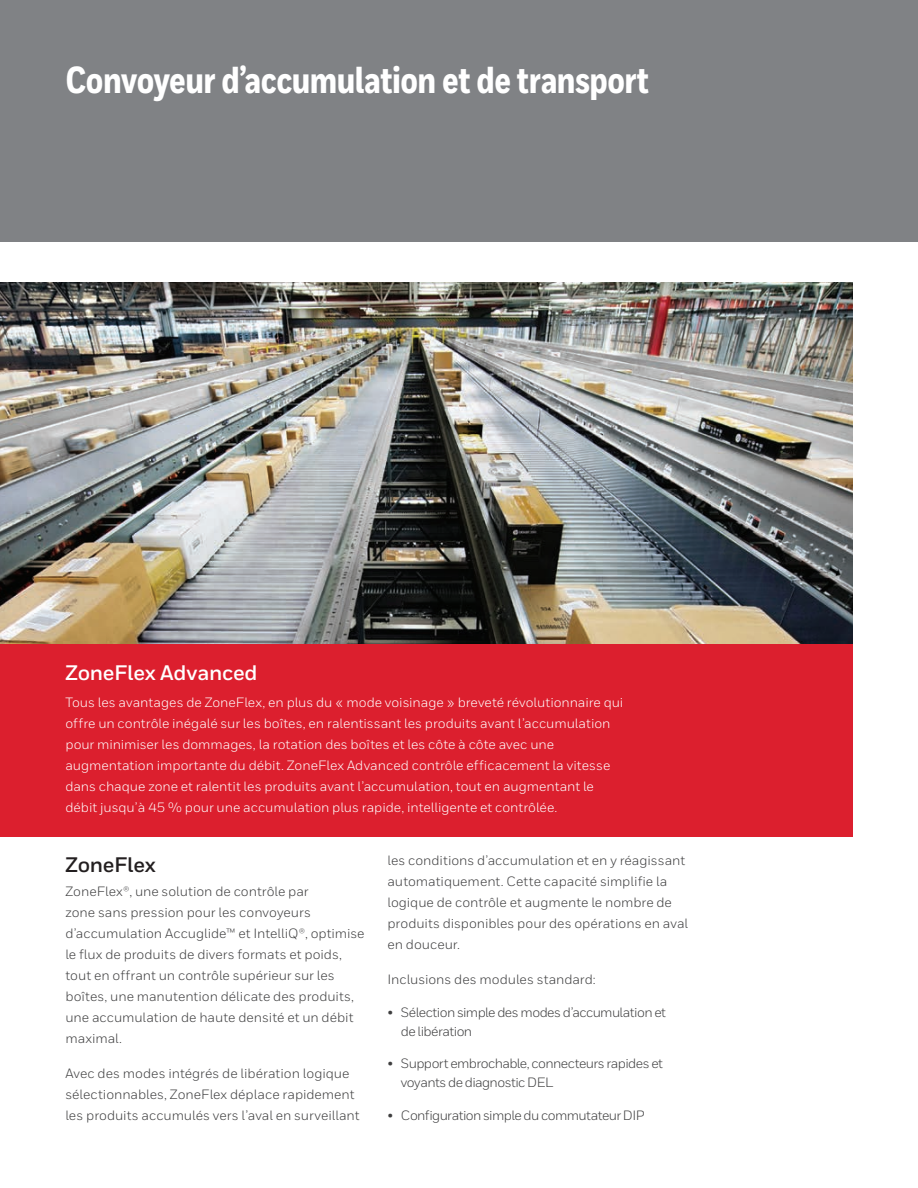
<style>
.page{position:relative;width:918px;height:1188px;background:#fff}
.page>*{position:absolute;margin:0;border:0;box-sizing:border-box;transform-origin:0 0}
.Headline{font:800 37.5px "Honeywell Cond";letter-spacing:-.015em;color:#fff}
.Intro__Body{font:700 21px "Honeywell Sans";letter-spacing:-.01em;color:#fff}
.Heading_2__14_16{font:700 21px "Honeywell Sans";letter-spacing:-.015em;color:#231f20}
.Body__9_14_pt{font:13.5px/21px "Honeywell Sans";letter-spacing:-.005em;color:#3e3e3f}
.Intro__Body-2{font:13.5px/21px "Honeywell Sans";color:#fff}
.Body__9_14_pt-2{font:13.5px/19.2px "Honeywell Sans";letter-spacing:-.04em;color:#3e3e3f}
.Body__9_14_pt-3{font:13.5px "Honeywell Sans";letter-spacing:-.045em;color:#3e3e3f}
</style>
<div class="page">
<div style="left:0;top:0;width:918px;height:242px;background:#808285"></div>
<img style="left:0;top:283px;width:853px;height:362px">
<div style="left:0;top:645px;width:853px;height:192px;background:#dc1f2e"></div>
<p class="Headline" style="left:65px;top:57px;width:585px">Convoyeur d’accumulation et de transport</p>
<p class="Intro__Body" style="left:65px;top:660px;width:194px">ZoneFlex Advanced</p>
<p class="Intro__Body-2" style="left:65px;top:692px;width:559px">Tous les avantages de ZoneFlex, en plus du « mode voisinage » breveté révolutionnaire qui offre un contrôle inégalé sur les boîtes, en ralentissant les produits avant l’accumulation pour minimiser les dommages, la rotation des boîtes et les côte à côte avec une augmentation importante du débit. ZoneFlex Advanced contrôle efficacement la vitesse dans chaque zone et ralentit les produits avant l’accumulation, tout en augmentant le débit jusqu’à 45 % pour une accumulation plus rapide, intelligente et contrôlée.</p>
<p class="Heading_2__14_16" style="left:65px;top:852px;width:92px">ZoneFlex</p>
<p class="Body__9_14_pt" style="left:65px;top:881px;width:301px">ZoneFlex®, une solution de contrôle par<br>zone sans pression pour les convoyeurs d’accumulation Accuglide™ et IntelliQ®, optimise le flux de produits de divers formats et poids, tout en offrant un contrôle supérieur sur les boîtes, une manutention délicate des produits, une accumulation de haute densité et un débit maximal.</p>
<p class="Body__9_14_pt" style="left:65px;top:1062px;width:296px">Avec des modes intégrés de libération logique sélectionnables, ZoneFlex déplace rapidement les produits accumulés vers l’aval en surveillant</p>
<p class="Body__9_14_pt" style="left:387px;top:850px;width:302px">les conditions d’accumulation et en y réagissant automatiquement. Cette capacité simplifie la logique de contrôle et augmente le nombre de produits disponibles pour des opérations en aval en douceur.</p>
<p class="Body__9_14_pt" style="left:387px;top:969px;width:210px">Inclusions des modules standard:</p>
<p class="Body__9_14_pt-2" style="left:401px;top:1002px;width:267px;text-indent:-14px">• Sélection simple des modes d’accumulation et de libération</p>
<p class="Body__9_14_pt-2" style="left:401px;top:1054px;width:264px;text-indent:-14px">• Support embrochable, connecteurs rapides et voyants de diagnostic DEL</p>
<p class="Body__9_14_pt-3" style="left:387px;top:1107px;width:259px">• Configuration simple du commutateur DIP</p>
</div>
